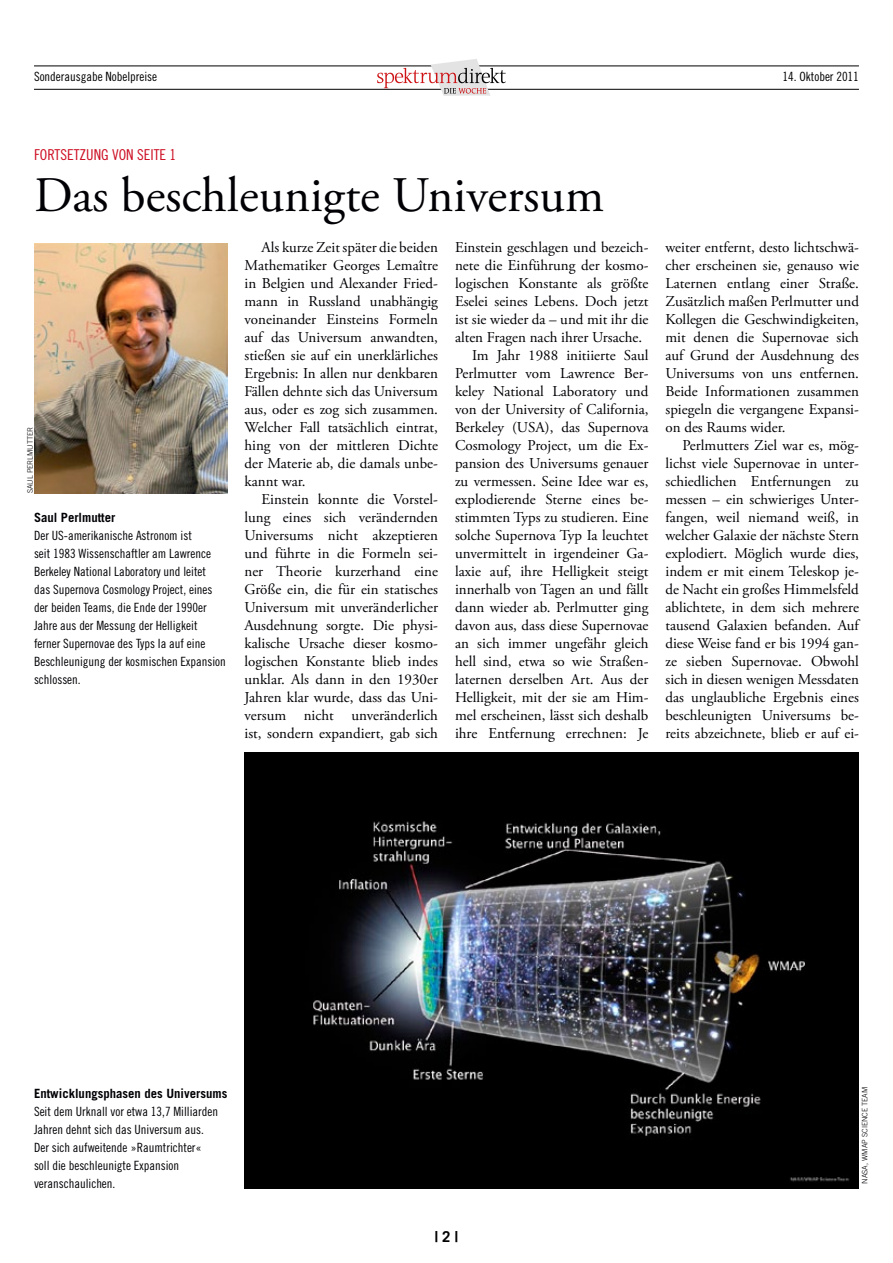
<style>
.page{position:relative;width:893px;height:1263px;background:#fff}
.page>*{position:absolute;margin:0;border:0;box-sizing:border-box;transform-origin:0 0}
.t1{font:49.65px "Adobe Garamond Pro";color:#010005}
.t2{font:15px/18px "Adobe Garamond Pro";color:#010005;text-align:justify}
.t3{font:15px "Trade Gothic Cond Eighteen";color:#cd0e22}
.t4{font:700 15px "Trade Gothic";color:#000}
.t5{font:12.75px/18px "Trade Gothic Cond Eighteen";color:#010005}
.t6{font:700 12.75px "Trade Gothic";color:#010005}
.t7{font:12.75px "Trade Gothic Cond Eighteen";color:#000}
.t8{font:300 7.5px "Trade Gothic";color:#010005}
</style>
<div class="page">
<hr style="left:34px;top:66px;width:825px;height:1px;background:#000">
<hr style="left:34px;top:89px;width:825px;height:1px;background:#000">
<svg style="left:377px;top:59px;width:129px;height:37px"></svg>
<img style="left:34px;top:243px;width:193px;height:250px">
<img style="left:244px;top:753px;width:615px;height:435px">
<p class="t7" style="left:34px;top:69px;width:125px">Sonderausgabe Nobelpreise</p>
<p class="t7" style="left:782px;top:69px;width:78px">14. Oktober 2011</p>
<p class="t3" style="left:34px;top:146px;width:144px">FORTSETZUNG VON SEITE 1</p>
<h1 class="t1" style="left:34px;top:166px;width:571px">Das beschleunigte Universum</h1>
<p class="t2" style="left:244px;top:239px;width:195px;text-indent:17px">Als kurze Zeit später die beiden Mathematiker Georges Lemaître in Belgien und Alexander Fried&shy;mann in Russland unabhängig voneinander Einsteins Formeln auf das Universum anwandten, stießen sie auf ein unerklärliches Ergebnis: In allen nur denkbaren Fällen dehnte sich das Universum aus, oder es zog sich zusammen.<br>Welcher Fall tatsächlich eintrat, hing von der mittleren Dichte der Materie ab, die damals unbe&shy;kannt war.</p>
<p class="t2" style="left:244px;top:491px;width:195px;text-indent:17px">Einstein konnte die Vorstel&shy;lung eines sich verändernden Universums nicht akzeptieren und führte in die Formeln sei&shy;ner Theorie kurzerhand eine Größe ein, die für ein statisches Universum mit unveränderlicher Ausdehnung sorgte. Die physi&shy;kalische Ursache dieser kosmo&shy;logischen Konstante blieb indes unklar. Als dann in den 1930er Jahren klar wurde, dass das Uni&shy;versum nicht unveränderlich ist, sondern expandiert, gab sich</p>
<p class="t2" style="left:455px;top:239px;width:195px">Einstein geschlagen und bezeich-</p>
<p class="t2" style="left:455px;top:257px;width:195px">nete die Einführung der kosmo-</p>
<p class="t2" style="left:455px;top:275px;width:195px">logischen Konstante als größte</p>
<p class="t2" style="left:455px;top:293px;width:195px">Eselei seines Lebens. Doch jetzt</p>
<p class="t2" style="left:455px;top:311px;width:195px">ist sie wieder da – und mit ihr die</p>
<p class="t2" style="left:455px;top:329px;width:189px">alten Fragen nach ihrer Ursache.</p>
<p class="t2" style="left:472px;top:347px;width:178px">Im Jahr 1988 initiierte Saul</p>
<p class="t2" style="left:455px;top:365px;width:195px">Perlmutter vom Lawrence Ber-</p>
<p class="t2" style="left:455px;top:383px;width:195px">keley National Laboratory und</p>
<p class="t2" style="left:455px;top:401px;width:195px">von der University of California,</p>
<p class="t2" style="left:455px;top:419px;width:195px">Berkeley (USA), das Supernova</p>
<p class="t2" style="left:455px;top:437px;width:195px">Cosmology Project, um die Ex-</p>
<p class="t2" style="left:455px;top:455px;width:195px">pansion des Universums genauer</p>
<p class="t2" style="left:455px;top:473px;width:195px">zu vermessen. Seine Idee war es,</p>
<p class="t2" style="left:455px;top:491px;width:195px">explodierende Sterne eines be-</p>
<p class="t2" style="left:455px;top:509px;width:195px">stimmten Typs zu studieren. Eine</p>
<p class="t2" style="left:455px;top:527px;width:195px">solche Supernova Typ Ia leuchtet</p>
<p class="t2" style="left:455px;top:545px;width:195px">unvermittelt in irgendeiner Ga-</p>
<p class="t2" style="left:455px;top:563px;width:195px">laxie auf, ihre Helligkeit steigt</p>
<p class="t2" style="left:455px;top:581px;width:195px">innerhalb von Tagen an und fällt</p>
<p class="t2" style="left:455px;top:599px;width:195px">dann wieder ab. Perlmutter ging</p>
<p class="t2" style="left:455px;top:617px;width:195px">davon aus, dass diese Supernovae</p>
<p class="t2" style="left:455px;top:635px;width:195px">an sich immer ungefähr gleich</p>
<p class="t2" style="left:455px;top:653px;width:195px">hell sind, etwa so wie Straßen-</p>
<p class="t2" style="left:455px;top:671px;width:195px">laternen derselben Art. Aus der</p>
<p class="t2" style="left:455px;top:689px;width:195px">Helligkeit, mit der sie am Him-</p>
<p class="t2" style="left:455px;top:707px;width:195px">mel erscheinen, lässt sich deshalb</p>
<p class="t2" style="left:455px;top:725px;width:195px">ihre Entfernung errechnen: Je</p>
<p class="t8" style="left:26px;top:493px;width:67px;rotate:-90deg">Saul Per lmutter</p>
<p class="t6" style="left:34px;top:510px;width:83px">Saul Perlmutter</p>
<p class="t5" style="left:34px;top:526px;width:193px">Der US-amerikanische Astronom ist<br>seit 1983 Wissenschaftler am Lawrence Berkeley National Laboratory und leitet<br>das Supernova Cosmology Project, eines der beiden Teams, die Ende der 1990er Jahre aus der Messung der Helligkeit ferner Supernovae des Typs Ia auf eine Beschleunigung der kosmischen Expansion schlossen.</p>
<p class="t2" style="left:665px;top:239px;width:195px">weiter entfernt, desto lichtschwä&shy;cher erscheinen sie, genauso wie Laternen entlang einer Straße.<br>Zusätzlich maßen Perlmutter und Kollegen die Geschwindigkeiten, mit denen die Supernovae sich auf Grund der Ausdehnung des Universums von uns entfernen.<br>Beide Informationen zusammen spiegeln die vergangene Expansi&shy;on des Raums wider.</p>
<p class="t2" style="left:665px;top:437px;width:195px;text-indent:17px">Perlmutters Ziel war es, mög&shy;lichst viele Supernovae in unter&shy;schiedlichen Entfernungen zu messen – ein schwieriges Unter&shy;fangen, weil niemand weiß, in welcher Galaxie der nächste Stern explodiert. Möglich wurde dies, indem er mit einem Teleskop je&shy;de Nacht ein großes Himmelsfeld ablichtete, in dem sich mehrere tausend Galaxien befanden. Auf diese Weise fand er bis 1994 gan&shy;ze sieben Supernovae. Obwohl sich in diesen wenigen Messdaten das unglaubliche Ergebnis eines beschleunigten Universums be&shy;reits abzeichnete, blieb er auf ei-</p>
<p class="t6" style="left:34px;top:1086px;width:195px">Entwicklungsphasen des Universums</p>
<p class="t5" style="left:34px;top:1102px;width:186px">Seit dem Urknall vor etwa 13,7 Milliarden Jahren dehnt sich das Universum aus.<br>Der sich aufweitende »Raumtrichter« soll die beschleunigte Expansion veranschaulichen.</p>
<p class="t4" style="left:435px;top:1227px;width:25px">| 2 |</p>
<p class="t8" style="left:860px;top:1184px;width:99px;rotate:-90deg">NASA, WMAP Science Team</p>
</div>
